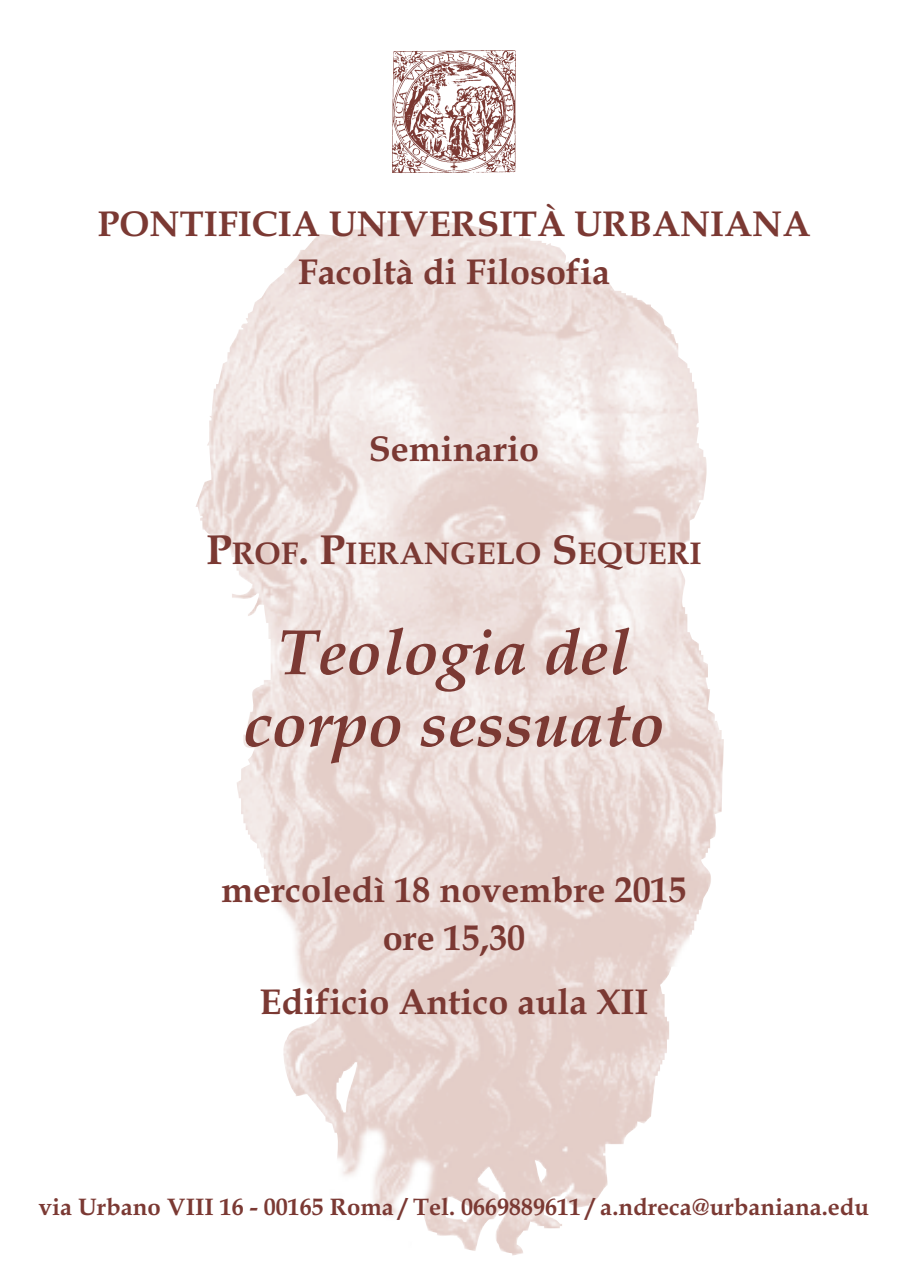
<style>
.page{position:relative;width:908px;height:1276px;background:#fff}
.page>*{position:absolute;margin:0;border:0;box-sizing:border-box;transform-origin:0 0}
.t1{font:italic 700 64px/72px "Book Antiqua";color:#7b3933;text-align:center}
.t2{font:700 36px/48px "Book Antiqua";color:#7b3933;text-align:center}
.t3{font:700 31.5px "Book Antiqua";color:#7b3933}
.t4{font:700 24px "Book Antiqua";color:#7b3933}
.s1{font-size:42px}
</style>
<div class="page">
<img style="left:196px;top:250px;width:527px;height:1006px">
<img style="left:392px;top:50px;width:124px;height:124px">
<p class="t2" style="left:98px;top:199px;width:714px">PONTIFICIA UNIVERSITÀ URBANIANA<br>Facoltà di Filosofia</p>
<p class="t2" style="left:369px;top:424px;width:171px">Seminario</p>
<p class="t3" style="left:206px;top:535px;width:497px"><span class="s1">P</span>ROF<span class="s1">. P</span>IERANGELO <span class="s1">S</span>EQUERI</p>
<p class="t1" style="left:243px;top:616px;width:423px">Teologia del corpo sessuato</p>
<p class="t2" style="left:221px;top:865px;width:467px">mercoledì 18 novembre 2015 ore 15,30</p>
<p class="t2" style="left:259px;top:977px;width:390px">Edificio Antico aula XII</p>
<p class="t4" style="left:39px;top:1193px;width:831px">via Urbano VIII 16 - 00165 Roma / Tel. 0669889611 / a.ndreca@urbaniana.edu</p>
</div>
